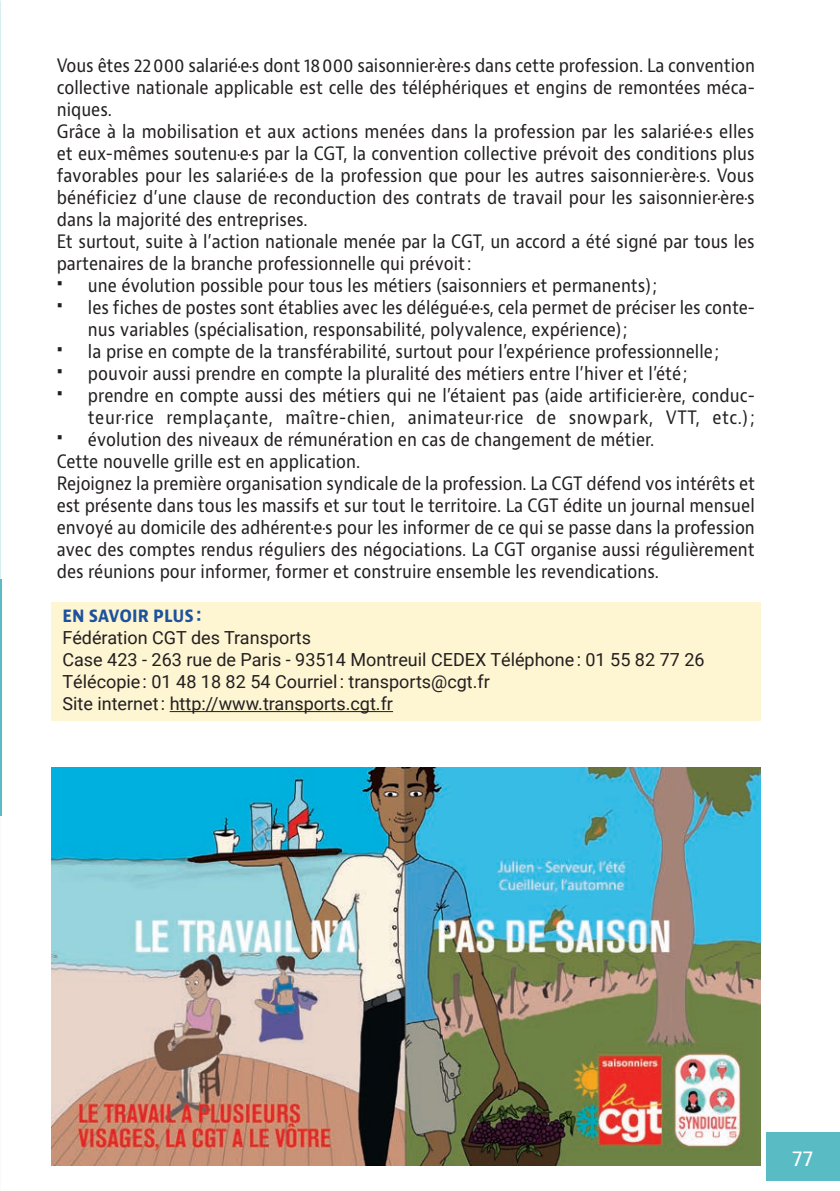
<style>
.page{position:relative;width:840px;height:1191px;background:#fff}
.page>*{position:absolute;margin:0;border:0;box-sizing:border-box;transform-origin:0 0}
.t1{font:21px "Bernino Sans";color:#fff}
.t2{font:18px/22px "Bernino Sans";color:#231f20;scale:.9 1}
.t3{font:18px/22px "Roboto";color:#231f20}
.t4{font:700 condensed 18px "Bernino Sans";color:#1c529d}
.s1{font-size:28px}
</style>
<div class="page">
<div style="left:51px;top:602px;width:709px;height:119px;background:#fef5d2"></div>
<hr style="left:170px;top:711px;width:223px;height:1px;background:#231f20">
<div style="left:765px;top:1131px;width:74px;height:49px;background:#59bbc4"></div>
<hr style="left:0;top:580px;width:2px;height:236px;background:#59bbc4">
<img style="left:51px;top:767px;width:709px;height:398px">
<p class="t2" style="left:57px;top:55px;width:776px">Vous êtes 22000 salarié·e·s dont 18000 saisonnier·ère·s dans cette profession. La convention collective nationale applicable est celle des téléphériques et engins de remontées méca&shy;niques.<br>Grâce à la mobilisation et aux actions menées dans la profession par les salarié·e·s elles et eux-mêmes soutenu·e·s par la CGT, la convention collective prévoit des conditions plus favorables pour les salarié·e·s de la profession que pour les autres saisonnier·ère·s. Vous bénéficiez d’une clause de reconduction des contrats de travail pour les saisonnier·ère·s dans la majorité des entreprises.<br>Et surtout, suite à l’action nationale menée par la CGT, un accord a été signé par tous les partenaires de la branche professionnelle qui prévoit :</p>
<p class="t2" style="left:57px;top:275px;width:668px"><span class="s1">•</span> une évolution possible pour tous les métiers (saisonniers et permanents);</p>
<p class="t2" style="left:88px;top:297px;width:742px;text-indent:-31px"><span class="s1">•</span> les fiches de postes sont établies avec les délégué·e·s, cela permet de préciser les conte&shy;nus variables (spécialisation, responsabilité, polyvalence, expérience);</p>
<p class="t2" style="left:57px;top:341px;width:737px"><span class="s1">•</span> la prise en compte de la transférabilité, surtout pour l’expérience professionnelle;</p>
<p class="t2" style="left:57px;top:363px;width:702px"><span class="s1">•</span> pouvoir aussi prendre en compte la pluralité des métiers entre l’hiver et l’été;</p>
<p class="t2" style="left:57px;top:385px;width:776px;text-align:right"><span class="s1">•</span> prendre en compte aussi des métiers qui ne l’étaient pas (aide artificier·ère, conduc&shy;teur·rice remplaçante, maître-chien, animateur·rice de snowpark, VTT, etc.);</p>
<p class="t2" style="left:57px;top:429px;width:777px"><span class="s1">•</span> évolution des niveaux de rémunération en cas de changement de métier.<br>Cette nouvelle grille est en application.<br>Rejoignez la première organisation syndicale de la profession. La CGT défend vos intérêts et est présente dans tous les massifs et sur tout le territoire. La CGT édite un journal mensuel envoyé au domicile des adhérent·e·s pour les informer de ce qui se passe dans la profession avec des comptes rendus réguliers des négociations. La CGT organise aussi régulièrement des réunions pour informer, former et construire ensemble les revendications.</p>
<p class="t4" style="left:62px;top:604px;width:141px">EN SAVOIR PLUS:</p>
<p class="t3" style="left:62px;top:626px;width:643px">Fédération CGT des Transports<br>Case 423 - 263 rue de Paris - 93514 Montreuil CEDEX Téléphone : 01 55 82 77 26<br>Télécopie : 01 48 18 82 54 Courriel : transports@cgt.fr<br>Site internet : http://www.transports.cgt.fr</p>
<p class="t1" style="left:791px;top:1144px;width:22px">77</p>
</div>
